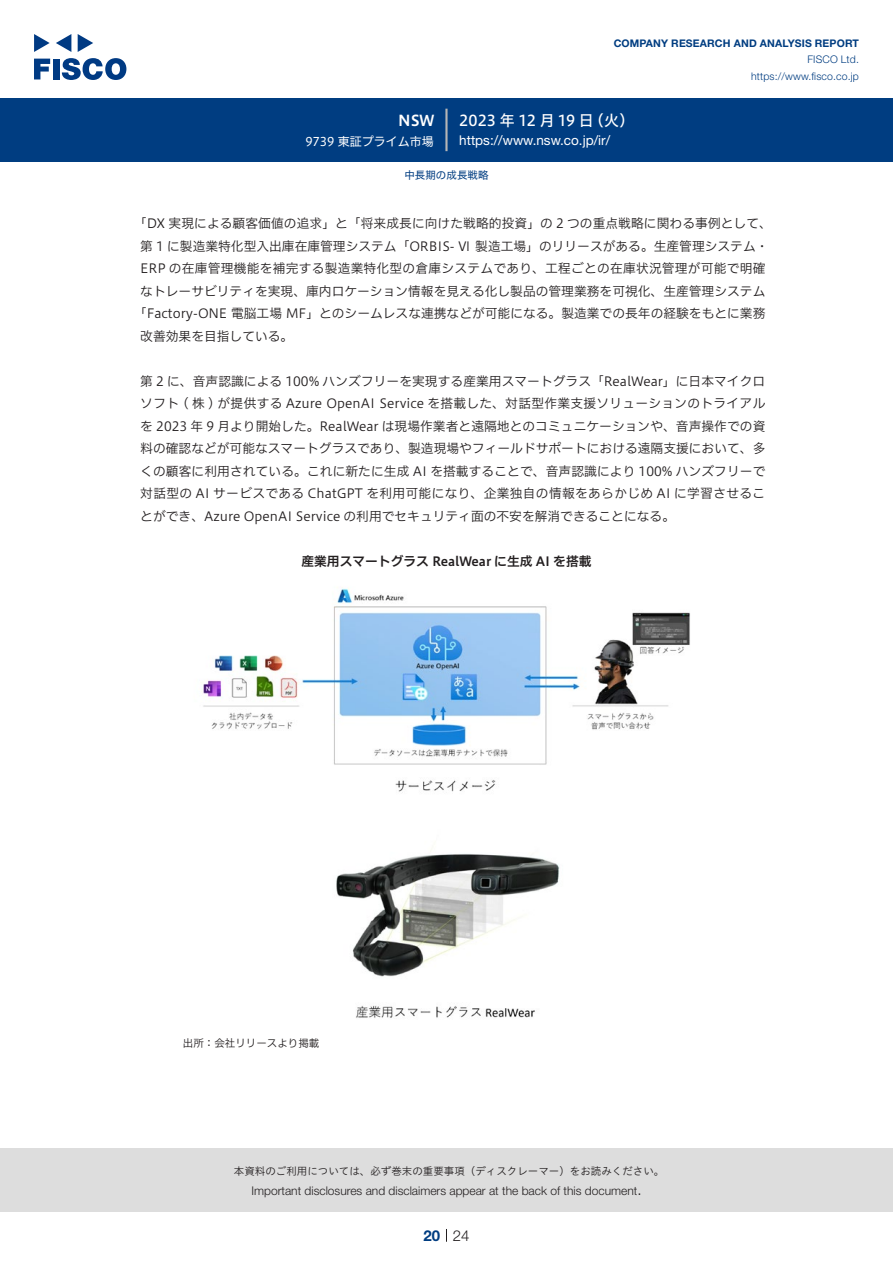
<style>
.page{position:relative;width:893px;height:1263px;background:#fff}
.page>*{position:absolute;margin:0;border:0;box-sizing:border-box;transform-origin:0 0}
.t1{font:15px "Hiragino UD Sans F Std N W5";letter-spacing:.005em;color:#fff}
.t2{font:300 15px "Helvetica Neue LT Std";color:#231f20}
.t3{font:15px "Hiragino UD Sans F Std N W6";color:#fff}
.t4{font:700 15px "Helvetica Neue LT Std";color:#003d81}
.t5{font:13.5px "Helvetica Neue LT Std";color:#fff}
.t6{font:12.75px/22.5px "Hiragino UD Sans F Std N W3";color:#231f20;text-align:justify}
.t7{font:12.75px "Hiragino UD Sans F Std N W3";letter-spacing:.02em;color:#231f20}
.t8{font:12.75px "Hiragino UD Sans F Std N W6";color:#231f20}
.t9{font:300 12px "Helvetica Neue LT Std";color:#231f20}
.t10{font:12px "Hiragino UD Sans F Std N W4";color:#fff}
.t11{font:10.5px "Hiragino UD Sans Std W3";color:#231f20}
.t12{font:700 10.5px "Helvetica Neue LT Std";letter-spacing:.015em;color:#003d81}
.t13{font:300 10.5px/16.5px "Helvetica Neue LT Std";letter-spacing:.015em;color:#003d81;text-align:right}
.t14{font:10.5px "Hiragino UD Sans F Std N W3";color:#231f20}
.t15{font:10.5px "Hiragino UD Sans F Std N W4";color:#003d81}
</style>
<div class="page">
<div style="left:0;top:1148px;width:893px;height:64px;background:#ddd"></div>
<svg style="left:34px;top:59px;width:16px;height:20px"></svg>
<div style="left:53px;top:59px;width:6px;height:20px;background:#003a83"></div>
<svg style="left:62px;top:58px;width:64px;height:22px"></svg>
<svg style="left:34px;top:34px;width:16px;height:18px"></svg>
<svg style="left:78px;top:34px;width:15px;height:18px"></svg>
<svg style="left:56px;top:34px;width:15px;height:18px"></svg>
<div style="left:0;top:98px;width:893px;height:64px;background:#003d81"></div>
<hr style="left:445px;top:109px;width:3px;height:42px;background:#b5b5b6">
<svg style="left:446px;top:1229px;width:1px;height:13px"></svg>
<img style="left:201px;top:588px;width:489px;height:430px">
<p class="t3" style="left:398px;top:109px;width:38px">NSW</p>
<p class="t10" style="left:305px;top:132px;width:130px">9739 東証プライム市場</p>
<p class="t12" style="left:614px;top:37px;width:247px">COMPANY RESEARCH AND ANALYSIS REPORT</p>
<p class="t13" style="left:751px;top:51px;width:109px">FISCO Ltd. https://www.fisco.co j p.</p>
<p class="t1" style="left:589px;top:109px;width:47px">（火(</p>
<p class="t1" style="left:459px;top:109px;width:136px">2023 年 12 月 19 日</p>
<p class="t5" style="left:459px;top:132px;width:152px">https: / / w w w . n s w . c o j p. /i r/</p>
<p class="t15" style="left:404px;top:167px;width:85px">中長期の成長戦略</p>
<p class="t6" style="left:134px;top:211px;width:639px">「DX 実現による顧客価値の追求」と「将来成長に向けた戦略的投資」の 2 つの重点戦略に関わる事例として、</p>
<p class="t6" style="left:140px;top:234px;width:630px">第 1 に製造業特化型入出庫在庫管理システム「ORBIS- Ⅵ 製造工場」のリリースがある。生産管理システム・</p>
<p class="t7" style="left:140px;top:259px;width:627px">ERP の在庫管理機能を補完する製造業特化型の倉庫システムであり、工程ごとの在庫状況管理が可能で明確</p>
<p class="t6" style="left:140px;top:279px;width:627px">なトレーサビリティを実現、庫内ロケーション情報を見える化し製品の管理業務を可視化、生産管理システム</p>
<p class="t6" style="left:134px;top:301px;width:633px">「Factory-ONE 電脳工場 MF」とのシームレスな連携などが可能になる。製造業での長年の経験をもとに業務</p>
<p class="t6" style="left:140px;top:324px;width:155px">改善効果を目指している。</p>
<p class="t6" style="left:140px;top:369px;width:627px">第 2 に、音声認識による 100% ハンズフリーを実現する産業用スマートグラス「RealWear」に日本マイクロソフト ( 株 ) が提供する Azure OpenAI Service を搭載した、対話型作業支援ソリューションのトライアルを 2023 年 9 月より開始した。RealWear は現場作業者と遠隔地とのコミュニケーションや、音声操作での資料の確認などが可能なスマートグラスであり、製造現場やフィールドサポートにおける遠隔支援において、多くの顧客に利用されている。これに新たに生成 AI を搭載することで、音声認識により 100% ハンズフリーで対話型の AI サービスである ChatGPT を利用可能になり、企業独自の情報をあらかじめ AI に学習させることができ、Azure OpenAI Service の利用でセキュリティ面の不安を解消できることになる。</p>
<p class="t8" style="left:301px;top:551px;width:292px">産業用スマートグラス RealWear に生成 AI を搭載</p>
<p class="t14" style="left:183px;top:1035px;width:138px">出所：会社リリースより掲載</p>
<p class="t11" style="left:234px;top:1163px;width:432px">本資料のご利用については、必ず巻末の重要事項（ディスクレーマー）をお読みください。</p>
<p class="t2" style="left:637px;top:1180px;width:6px">.</p>
<p class="t9" style="left:251px;top:1183px;width:387px">Important disclosures and disclaimers appear at the back of this document</p>
<p class="t4" style="left:423px;top:1226px;width:18px">20</p>
<p class="t2" style="left:453px;top:1226px;width:18px">24</p>
</div>
